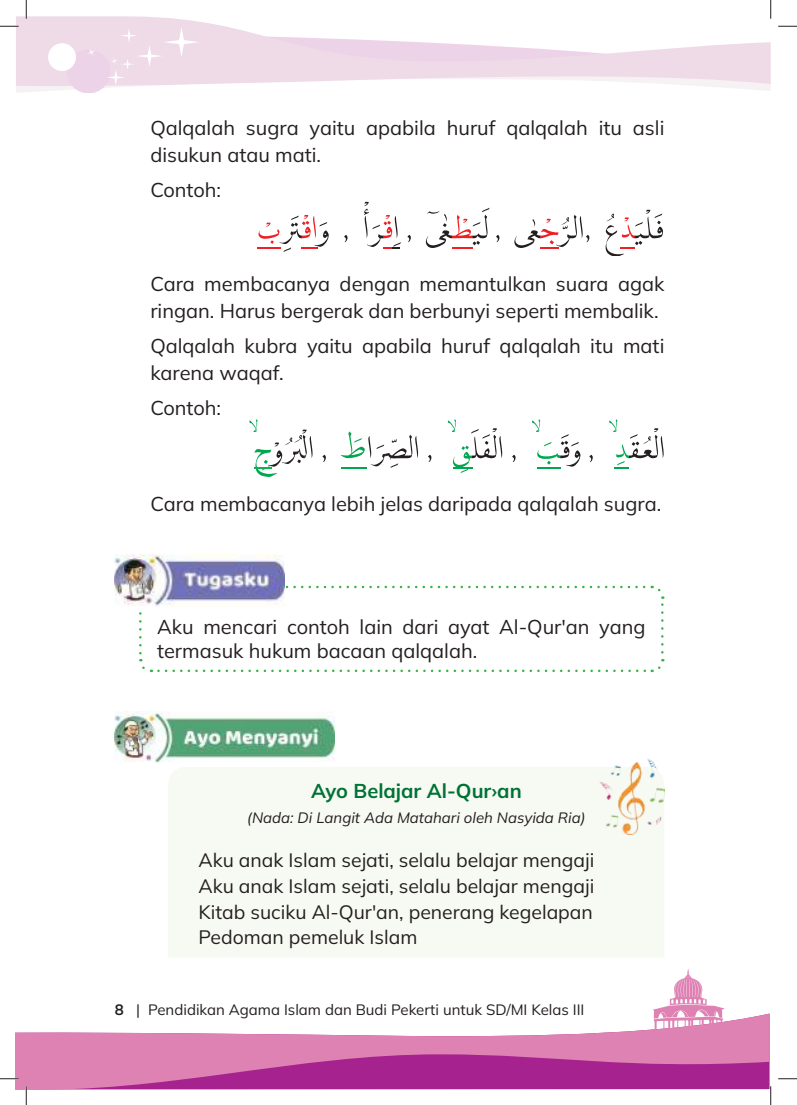
<style>
.page{position:relative;width:797px;height:1105px;background:#fff}
.page>*{position:absolute;margin:0;border:0;box-sizing:border-box;transform-origin:0 0}
.t1{font:20px/27.5px "Mulish";color:#241f1f}
.t2{font:700 20px "Mulish";color:#007234}
.t3{font:19.38px/25.5px "Mulish";color:#241f1f;text-align:justify}
.t4{font:15px "Mulish";color:#241f1f}
.t5{font:italic 15px "Mulish";color:#241f1f}
.s1{font-weight:700}
</style>
<div class="page">
<svg style="left:15px;top:1013px;width:754px;height:77px"></svg>
<svg style="left:652px;top:969px;width:73px;height:70px"></svg>
<svg style="left:16px;top:16px;width:201px;height:9px;fill:#eedbe7"></svg>
<svg style="left:344px;top:235px;width:3px;height:7px"></svg>
<svg style="left:407px;top:235px;width:4px;height:7px"></svg>
<svg style="left:426px;top:208px;width:63px;height:40px"></svg>
<svg style="left:496px;top:235px;width:3px;height:7px"></svg>
<hr style="left:257px;top:247px;width:24px;height:2px;background:#ef1f23">
<svg style="left:258px;top:215px;width:71px;height:37px"></svg>
<svg style="left:364px;top:202px;width:37px;height:47px"></svg>
<hr style="left:452px;top:247px;width:20px;height:2px;background:#ef1f23">
<svg style="left:514px;top:215px;width:75px;height:34px"></svg>
<svg style="left:605px;top:210px;width:58px;height:46px"></svg>
<svg style="left:322px;top:455px;width:4px;height:7px"></svg>
<svg style="left:341px;top:431px;width:77px;height:37px"></svg>
<svg style="left:428px;top:455px;width:3px;height:7px"></svg>
<svg style="left:512px;top:455px;width:3px;height:7px"></svg>
<svg style="left:532px;top:419px;width:48px;height:48px"></svg>
<svg style="left:589px;top:455px;width:3px;height:7px"></svg>
<svg style="left:249px;top:419px;width:63px;height:58px"></svg>
<hr style="left:341px;top:467px;width:25px;height:2px;background:#00a650">
<svg style="left:448px;top:419px;width:54px;height:54px"></svg>
<hr style="left:537px;top:467px;width:23px;height:2px;background:#00a650">
<svg style="left:609px;top:419px;width:54px;height:50px"></svg>
<svg style="left:139px;top:612px;width:13px;height:61px"></svg>
<svg style="left:158px;top:659px;width:506px;height:13px"></svg>
<svg style="left:651px;top:585px;width:12px;height:67px"></svg>
<svg style="left:285px;top:586px;width:359px;height:3px"></svg>
<img style="left:115px;top:554px;width:170px;height:52px">
<img style="left:115px;top:711px;width:219px;height:52px">
<div style="left:168px;top:767px;width:496px;height:190px;background:#f7faf3"></div>
<img style="left:599px;top:758px;width:65px;height:77px">
<svg style="left:0;top:25px;width:770px;height:68px"></svg>
<svg style="left:778px;top:25px;width:19px;height:2px"></svg>
<svg style="left:0;top:1078px;width:19px;height:1px"></svg>
<svg style="left:778px;top:1078px;width:19px;height:1px"></svg>
<svg style="left:25px;top:0;width:2px;height:19px"></svg>
<svg style="left:25px;top:1086px;width:2px;height:19px"></svg>
<svg style="left:770px;top:0;width:1px;height:19px"></svg>
<svg style="left:770px;top:1086px;width:1px;height:19px"></svg>
<p class="t1" style="left:150px;top:116px;width:515px">Qalqalah sugra yaitu apabila huruf qalqalah itu asli disukun atau mati.</p>
<p class="t1" style="left:150px;top:178px;width:72px">Contoh:</p>
<p class="t1" style="left:150px;top:272px;width:515px">Cara membacanya dengan memantulkan suara agak ringan. Harus bergerak dan berbunyi seperti membalik.</p>
<p class="t1" style="left:150px;top:334px;width:515px">Qalqalah kubra yaitu apabila huruf qalqalah itu mati karena waqaf.</p>
<p class="t1" style="left:150px;top:396px;width:72px">Contoh:</p>
<p class="t1" style="left:150px;top:492px;width:512px">Cara membacanya lebih jelas daripada qalqalah sugra.</p>
<p class="t1" style="left:157px;top:617px;width:490px;line-height:24px">Aku mencari contoh lain dari ayat Al-Qur'an yang termasuk hukum bacaan qalqalah.</p>
<p class="t2" style="left:311px;top:782px;width:212px">Ayo Belajar Al-Qur›an</p>
<p class="t5" style="left:247px;top:812px;width:340px">(Nada: Di Langit Ada Matahari oleh Nasyida Ria)</p>
<p class="t3" style="left:198px;top:850px;width:397px">Aku anak Islam sejati, selalu belajar mengaji Aku anak Islam sejati, selalu belajar mengaji Kitab suciku Al-Qur'an, penerang kegelapan Pedoman pemeluk Islam</p>
<p class="t4" style="left:115px;top:1003px;width:471px"><span class="s1">8</span> | Pendidikan Agama Islam dan Budi Pekerti untuk SD/MI Kelas III</p>
</div>
